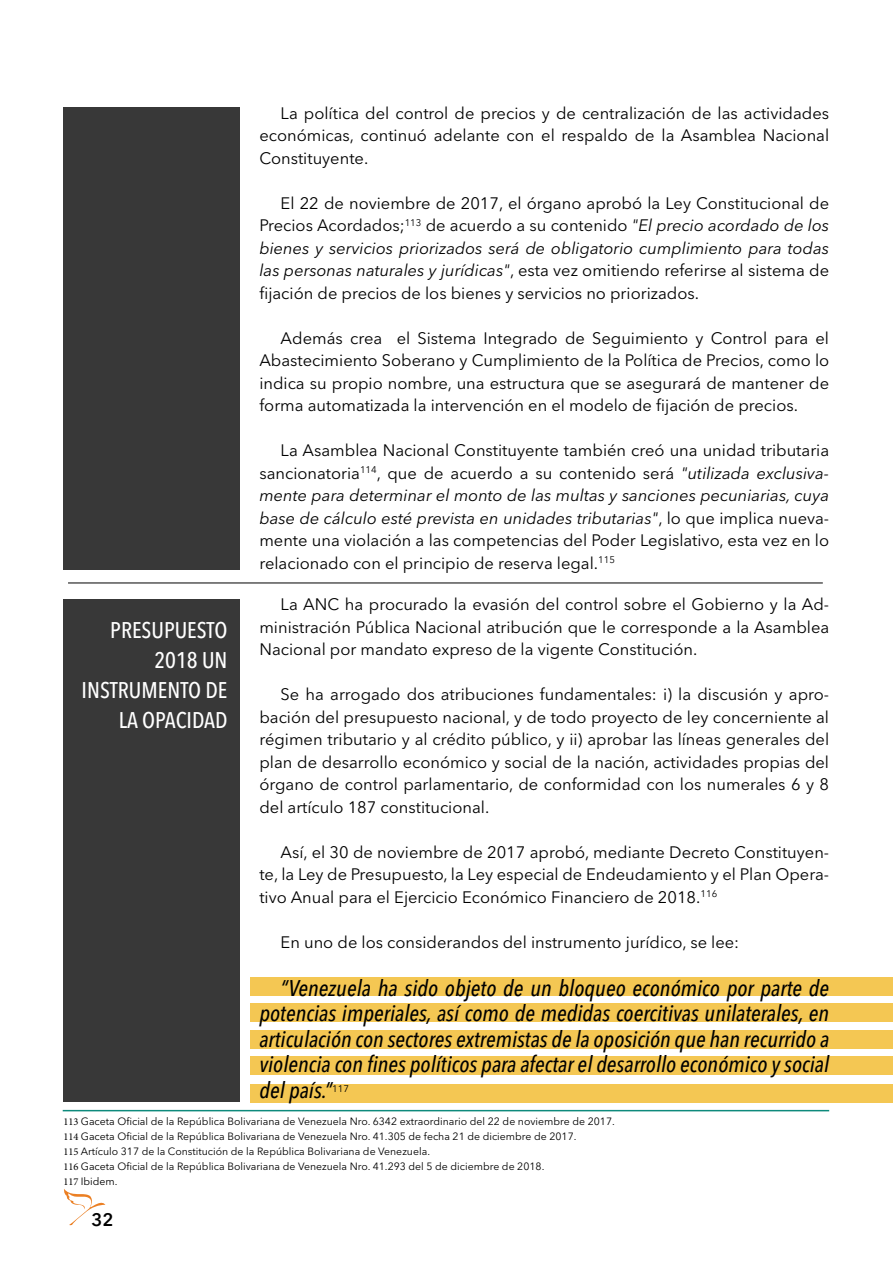
<style>
.page{position:relative;width:893px;height:1263px;background:#fff}
.page>*{position:absolute;margin:0;border:0;box-sizing:border-box;transform-origin:0 0}
.t1{font:italic 500 condensed 22.5px/25.5px "Avenir Next LT Pro";color:#000;text-align:justify}
.t2{font:500 condensed 22.5px/30px "Avenir Next LT Pro";color:#fff;text-align:right}
.t3{font:600 18px "Avenir Next LT Pro";color:#000}
.t4{font:16.5px/22.5px "Avenir Next LT Pro";color:#000;text-align:justify}
.t5{font:10.5px/15px "Avenir Next LT Pro";color:#000}
.t6{font:9.6px "Avenir Next LT Pro";color:#000}
.s1{font-style:italic}
.s2{font-family:"Minion Pro"}
</style>
<div class="page">
<svg style="left:64px;top:1189px;width:41px;height:36px"></svg>
<div style="left:251px;top:1084px;width:642px;height:19px;background:#f4c753"></div>
<div style="left:251px;top:977px;width:642px;height:18px;background:#f4c753"></div>
<div style="left:251px;top:1030px;width:642px;height:18px;background:#f4c753"></div>
<div style="left:251px;top:1056px;width:642px;height:19px;background:#f4c753"></div>
<div style="left:251px;top:1003px;width:642px;height:19px;background:#f4c753"></div>
<div style="left:64px;top:107px;width:176px;height:463px;background:#383838"></div>
<hr style="left:63px;top:1110px;width:766px;height:1px;background:#0e8a7c">
<div style="left:64px;top:599px;width:176px;height:502px;background:#383838"></div>
<hr style="left:68px;top:583px;width:755px;height:1px;background:#000">
<h1 class="t2" style="left:82px;top:615px;width:147px">PRESUPUESTO<br>2018 UN<br>INSTRUMENTO DE<br>LA OPACIDAD</h1>
<p class="t4" style="left:259px;top:102px;width:571px;text-indent:21px">La política del control de precios y de centralización de las actividades económicas, continuó adelante con el respaldo de la Asamblea Nacional Constituyente.</p>
<p class="t4" style="left:259px;top:192px;width:571px;text-indent:21px">El 22 de noviembre de 2017, el órgano aprobó la Ley Constitucional de Precios Acordados;<sup>113</sup> de acuerdo a su contenido <span class="s1">"El precio acordado de los bienes y servicios priorizados será de obligatorio cumplimiento para todas las personas naturales y jurídicas"</span>, esta vez omitiendo referirse al sistema de fijación de precios de los bienes y servicios no priorizados.</p>
<p class="t4" style="left:259px;top:327px;width:571px;text-indent:21px">Además crea el Sistema Integrado de Seguimiento y Control para el Abastecimiento Soberano y Cumplimiento de la Política de Precios, como lo indica su propio nombre, una estructura que se asegurará de mantener de forma automatizada la intervención en el modelo de fijación de precios.</p>
<p class="t4" style="left:259px;top:439px;width:571px;text-indent:21px">La Asamblea Nacional Constituyente también creó una unidad tributaria sancionatoria<sup>114</sup>, que de acuerdo a su contenido será <span class="s1">"utilizada exclusiva&shy;mente para determinar el monto de las multas y sanciones pecuniarias, cuya base de cálculo esté prevista en unidades tributarias"</span>, lo que implica nueva&shy;mente una violación a las competencias del Poder Legislativo, esta vez en lo relacionado con el principio de reserva legal.<sup>115</sup></p>
<p class="t4" style="left:259px;top:593px;width:571px;text-indent:21px">La ANC ha procurado la evasión del control sobre el Gobierno y la Ad&shy;ministración Pública Nacional atribución que le corresponde a la Asamblea Nacional por mandato expreso de la vigente Constitución.</p>
<p class="t4" style="left:259px;top:683px;width:571px;text-indent:21px">Se ha arrogado dos atribuciones fundamentales: i) la discusión y apro&shy;bación del presupuesto nacional, y de todo proyecto de ley concerniente al régimen tributario y al crédito público, y ii) aprobar las líneas generales del plan de desarrollo económico y social de la nación, actividades propias del órgano de control parlamentario, de conformidad con los numerales 6 y 8 del artículo 187 constitucional.</p>
<p class="t4" style="left:259px;top:841px;width:571px;text-indent:21px">Así, el 30 de noviembre de 2017 aprobó, mediante Decreto Constituyen&shy;te, la Ley de Presupuesto, la Ley especial de Endeudamiento y el Plan Opera&shy;tivo Anual para el Ejercicio Económico Financiero de 2018.<sup>116</sup></p>
<p class="t4" style="left:281px;top:931px;width:460px">En uno de los considerandos del instrumento jurídico, se lee:</p>
<p class="t1" style="left:259px;top:975px;width:571px;text-indent:21px">“Venezuela ha sido objeto de un bloqueo económico por parte de potencias imperiales, así como de medidas coercitivas unilaterales, en articulación con sectores extremistas de la oposición que han recurrido a violencia con fines políticos para afectar el desarrollo económico y social del país.”</p>
<p class="t6" style="left:332px;top:1083px;width:18px">117</p>
<p class="t5" style="left:63px;top:1113px;width:553px"><span class="s2">113</span> Gaceta Oficial de la República Bolivariana de Venezuela Nro. 6342 extraordinario del 22 de noviembre de 2017.<br><span class="s2">114</span> Gaceta Oficial de la República Bolivariana de Venezuela Nro. 41.305 de fecha 21 de diciembre de 2017.<br><span class="s2">115</span> Artículo 317 de la Constitución de la República Bolivariana de Venezuela.<br><span class="s2">116</span> Gaceta Oficial de la República Bolivariana de Venezuela Nro. 41.293 del 5 de diciembre de 2018.<br><span class="s2">117</span> Ibidem.</p>
<p class="t3" style="left:91px;top:1208px;width:23px">32</p>
</div>
